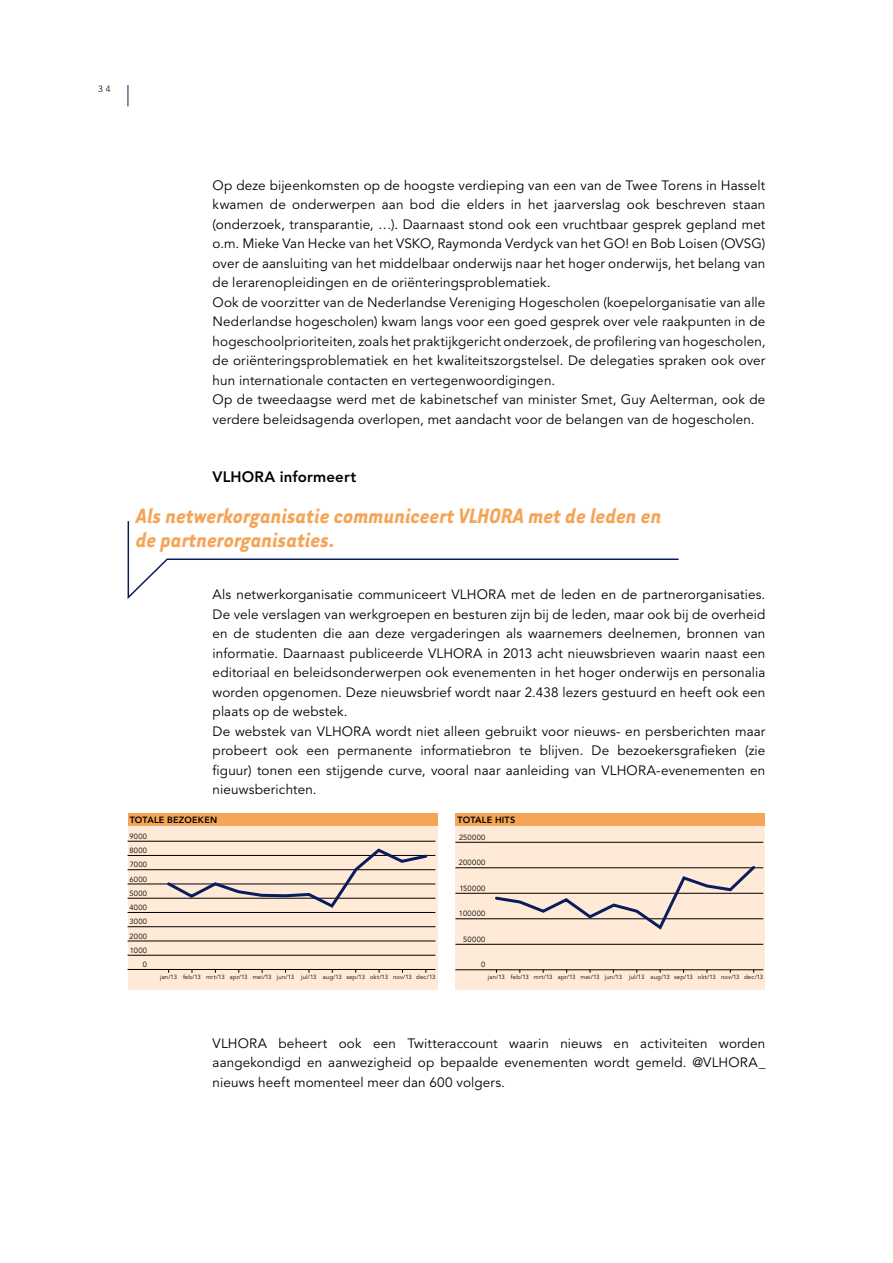
<style>
.page{position:relative;width:893px;height:1263px;background:#fff}
.page>*{position:absolute;margin:0;border:0;box-sizing:border-box;transform-origin:0 0}
.t1{font:italic 700 24px/24px "Tarzana Narrow";color:#f5a557}
.t2{font:800 15px "Avenir LT";letter-spacing:.01em;color:#000}
.t3{font:13.5px/19.5px "Avenir LT";letter-spacing:.01em;color:#000}
.t4{font:800 9px "Avenir LT";letter-spacing:.025em;color:#000}
.t5{font:300 9px "Avenir LT";color:#000}
.t6{font:7.5px/14.2px "Avenir LT";letter-spacing:.05em;color:#000;text-align:right}
.t7{font:6px "Avenir LT";letter-spacing:.02em;color:#000}
</style>
<div class="page">
<svg style="left:128px;top:85px;width:1px;height:21px"></svg>
<svg style="left:127px;top:521px;width:552px;height:78px"></svg>
<div style="left:455px;top:814px;width:310px;height:19px;background:#f5a557"></div>
<div style="left:128px;top:814px;width:310px;height:19px;background:#f5a557"></div>
<div style="left:128px;top:826px;width:310px;height:164px;background:#feead6"></div>
<div style="left:455px;top:826px;width:310px;height:164px;background:#feead6"></div>
<hr style="left:128px;top:841px;width:307px;height:1px;background:#000">
<hr style="left:128px;top:855px;width:307px;height:1px;background:#000">
<hr style="left:128px;top:869px;width:307px;height:1px;background:#000">
<hr style="left:128px;top:884px;width:307px;height:1px;background:#000">
<hr style="left:128px;top:898px;width:307px;height:1px;background:#000">
<hr style="left:128px;top:912px;width:307px;height:1px;background:#000">
<hr style="left:128px;top:926px;width:307px;height:1px;background:#000">
<hr style="left:128px;top:941px;width:307px;height:1px;background:#000">
<hr style="left:128px;top:955px;width:307px;height:1px;background:#000">
<hr style="left:128px;top:969px;width:307px;height:1px;background:#000">
<svg style="left:165px;top:848px;width:264px;height:60px"></svg>
<hr style="left:455px;top:842px;width:308px;height:1px;background:#000">
<hr style="left:455px;top:867px;width:308px;height:1px;background:#000">
<hr style="left:455px;top:893px;width:308px;height:1px;background:#000">
<hr style="left:455px;top:918px;width:308px;height:1px;background:#000">
<hr style="left:455px;top:944px;width:308px;height:1px;background:#000">
<hr style="left:455px;top:969px;width:308px;height:1px;background:#000">
<svg style="left:493px;top:866px;width:265px;height:64px"></svg>
<p class="t5" style="left:98px;top:83px;width:14px">3 4</p>
<p class="t3" style="left:213px;top:176px;width:554px">Op deze bijeenkomsten op de hoogste verdieping van een van de Twee Torens in Hasselt kwamen de onderwerpen aan bod die elders in het jaarverslag ook beschreven staan (onderzoek, transparantie, …). Daarnaast stond ook een vruchtbaar gesprek gepland met o.m. Mieke Van Hecke van het VSKO, Raymonda Verdyck van het GO! en Bob Loisen (OVSG) over de aansluiting van het middelbaar onderwijs naar het hoger onderwijs, het belang van de lerarenopleidingen en de oriënteringsproblematiek.<br>Ook de voorzitter van de Nederlandse Vereniging Hogescholen (koepelorganisatie van alle Nederlandse hogescholen) kwam langs voor een goed gesprek over vele raakpunten in de hogeschoolprioriteiten, zoals het praktijkgericht onderzoek, de profilering van hogescholen, de oriënteringsproblematiek en het kwaliteitszorgstelsel. De delegaties spraken ook over hun internationale contacten en vertegenwoordigingen.<br>Op de tweedaagse werd met de kabinetschef van minister Smet, Guy Aelterman, ook de verdere beleidsagenda overlopen, met aandacht voor de belangen van de hogescholen.</p>
<p class="t2" style="left:213px;top:468px;width:145px">VLHORA informeert</p>
<h1 class="t1" style="left:136px;top:503px;width:527px">Als netwerkorganisatie communiceert VLHORA met de leden en de partnerorganisaties.</h1>
<p class="t3" style="left:213px;top:585px;width:554px">Als netwerkorganisatie communiceert VLHORA met de leden en de partnerorganisaties.<br>De vele verslagen van werkgroepen en besturen zijn bij de leden, maar ook bij de overheid en de studenten die aan deze vergaderingen als waarnemers deelnemen, bronnen van informatie. Daarnaast publiceerde VLHORA in 2013 acht nieuwsbrieven waarin naast een editoriaal en beleidsonderwerpen ook evenementen in het hoger onderwijs en personalia worden opgenomen. Deze nieuwsbrief wordt naar 2.438 lezers gestuurd en heeft ook een plaats op de webstek.<br>De webstek van VLHORA wordt niet alleen gebruikt voor nieuws- en persberichten maar probeert ook een permanente informatiebron te blijven. De bezoekersgrafieken (zie figuur) tonen een stijgende curve, vooral naar aanleiding van VLHORA-evenementen en nieuwsberichten.</p>
<p class="t4" style="left:130px;top:814px;width:89px">TOTALE BEZOEKEN</p>
<p class="t4" style="left:458px;top:814px;width:59px">TOTALE HITS</p>
<p class="t6" style="left:129px;top:829px;width:19px">9000<br>8000<br>7000<br>6000<br>5000<br>4000<br>3000<br>2000<br>1000<br>0</p>
<p class="t7" style="left:160px;top:973px;width:277px">jan/13 feb/13 mrt/13 apr/13 mei/13 jun/13 jul/13 aug/13 sep/13 okt/13 nov/13 dec/13</p>
<p class="t6" style="left:459px;top:830px;width:28px">250000</p>
<p class="t6" style="left:459px;top:856px;width:28px">200000</p>
<p class="t6" style="left:459px;top:881px;width:28px">150000</p>
<p class="t6" style="left:459px;top:907px;width:28px">100000</p>
<p class="t6" style="left:463px;top:932px;width:24px">50000</p>
<p class="t6" style="left:481px;top:958px;width:6px">0</p>
<p class="t7" style="left:488px;top:973px;width:277px">jan/13 feb/13 mrt/13 apr/13 mei/13 jun/13 jul/13 aug/13 sep/13 okt/13 nov/13 dec/13</p>
<p class="t3" style="left:213px;top:1034px;width:554px;text-align:justify">VLHORA beheert ook een Twitteraccount waarin nieuws en activiteiten worden aangekondigd en aanwezigheid op bepaalde evenementen wordt gemeld. @VLHORA_ nieuws heeft momenteel meer dan 600 volgers.</p>
</div>
